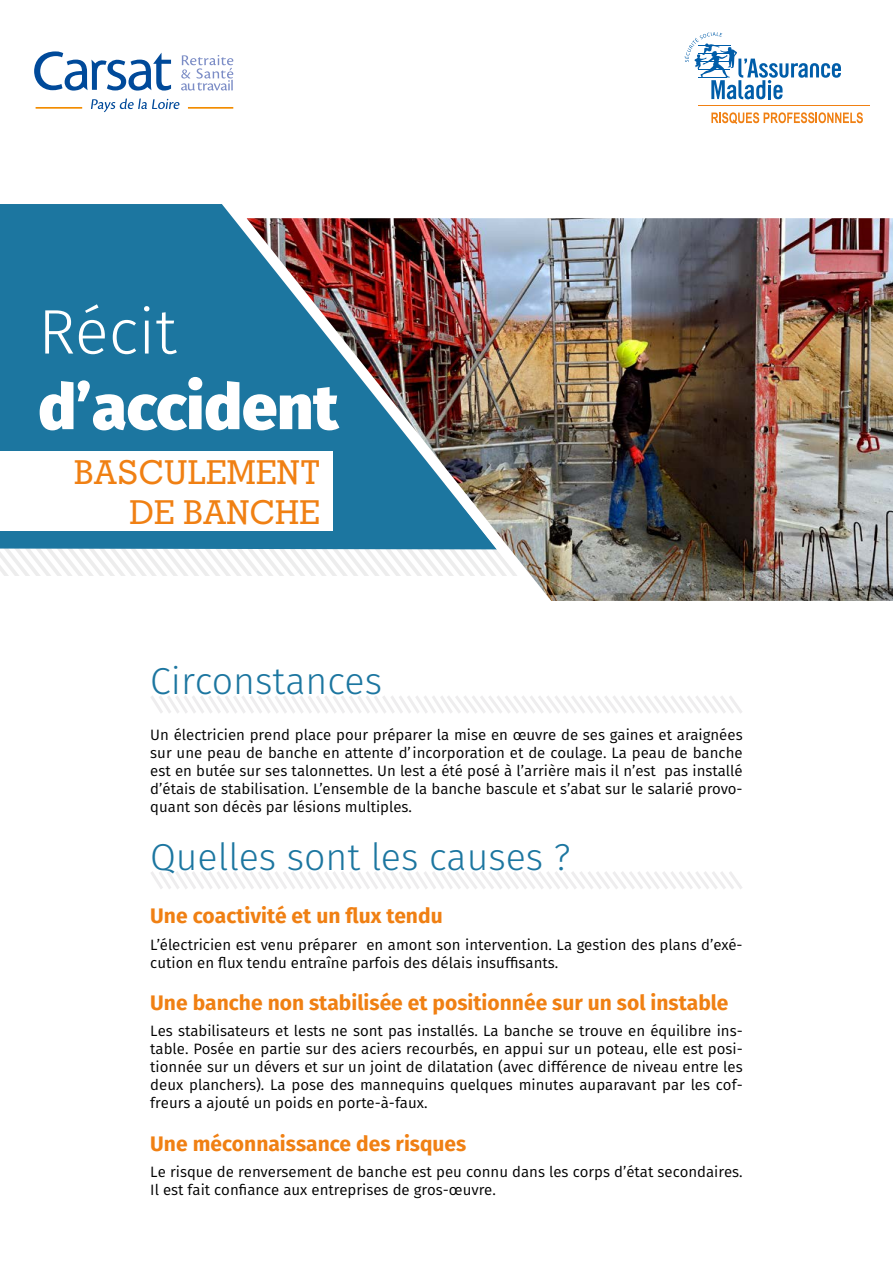
<style>
.page{position:relative;width:893px;height:1263px;background:#fff}
.page>*{position:absolute;margin:0;border:0;box-sizing:border-box;transform-origin:0 0}
.t1{font:800 63px "Fira Sans";color:#fff}
.t2{font:300 63px "Fira Sans";color:#fff}
.t3{font:300 37.5px "Fira Sans";color:#1c76a0}
.t4{font:500 33px/39.6px "Geometric Slab 703 BT";letter-spacing:.01em;color:#f08013;text-align:right}
.t5{font:700 21px "Fira Sans";color:#f08013}
.t6{font:15px/18px "Fira Sans";color:#000;text-align:justify}
</style>
<div class="page">
<img style="left:570px;top:218px;width:323px;height:383px">
<svg style="left:0;top:549px;width:142px;height:26px"></svg>
<div style="left:0;top:204px;width:194px;height:345px;background:#1c76a0"></div>
<img style="left:194px;top:204px;width:376px;height:397px">
<hr style="left:698px;top:105px;width:172px;height:1px;background:#f08013">
<svg style="left:684px;top:32px;width:157px;height:67px"></svg>
<svg style="left:711px;top:112px;width:152px;height:12px"></svg>
<svg style="left:34px;top:51px;width:200px;height:62px"></svg>
<svg style="left:151px;top:696px;width:591px;height:17px"></svg>
<svg style="left:151px;top:871px;width:591px;height:18px"></svg>
<div style="left:0;top:452px;width:333px;height:79px;background:#fff"></div>
<h1 class="t2" style="left:38px;top:287px;width:140px">Récit</h1>
<h1 class="t1" style="left:38px;top:351px;width:302px">d’accident</h1>
<h3 class="t4" style="left:74px;top:452px;width:247px">BASCULEMENT<br>DE BANCHE</h3>
<h2 class="t3" style="left:150px;top:654px;width:233px">Circonstances</h2>
<p class="t6" style="left:150px;top:726px;width:594px">Un électricien prend place pour préparer la mise en œuvre de ses gaines et araignées sur une peau de banche en attente d’incorporation et de coulage. La peau de banche est en butée sur ses talonnettes. Un lest a été posé à l’arrière mais il n’est pas installé d’étais de stabilisation. L’ensemble de la banche bascule et s’abat sur le salarié provo&shy;quant son décès par lésions multiples.</p>
<h2 class="t3" style="left:150px;top:830px;width:422px">Quelles sont les causes ?</h2>
<h3 class="t5" style="left:150px;top:898px;width:294px">Une coactivité et un flux tendu</h3>
<p class="t6" style="left:150px;top:935px;width:594px">L’électricien est venu préparer en amont son intervention. La gestion des plans d’exé&shy;cution en flux tendu entraîne parfois des délais insuffisants.</p>
<h3 class="t5" style="left:150px;top:985px;width:580px">Une banche non stabilisée et positionnée sur un sol instable</h3>
<p class="t6" style="left:150px;top:1022px;width:594px">Les stabilisateurs et lests ne sont pas installés. La banche se trouve en équilibre ins&shy;table. Posée en partie sur des aciers recourbés, en appui sur un poteau, elle est posi&shy;tionnée sur un dévers et sur un joint de dilatation (avec différence de niveau entre les deux planchers). La pose des mannequins quelques minutes auparavant par les cof&shy;freurs a ajouté un poids en porte-à-faux.</p>
<h3 class="t5" style="left:150px;top:1126px;width:318px">Une méconnaissance des risques</h3>
<p class="t6" style="left:150px;top:1162px;width:594px">Le risque de renversement de banche est peu connu dans les corps d’état secondaires.<br>Il est fait confiance aux entreprises de gros-œuvre.</p>
</div>
